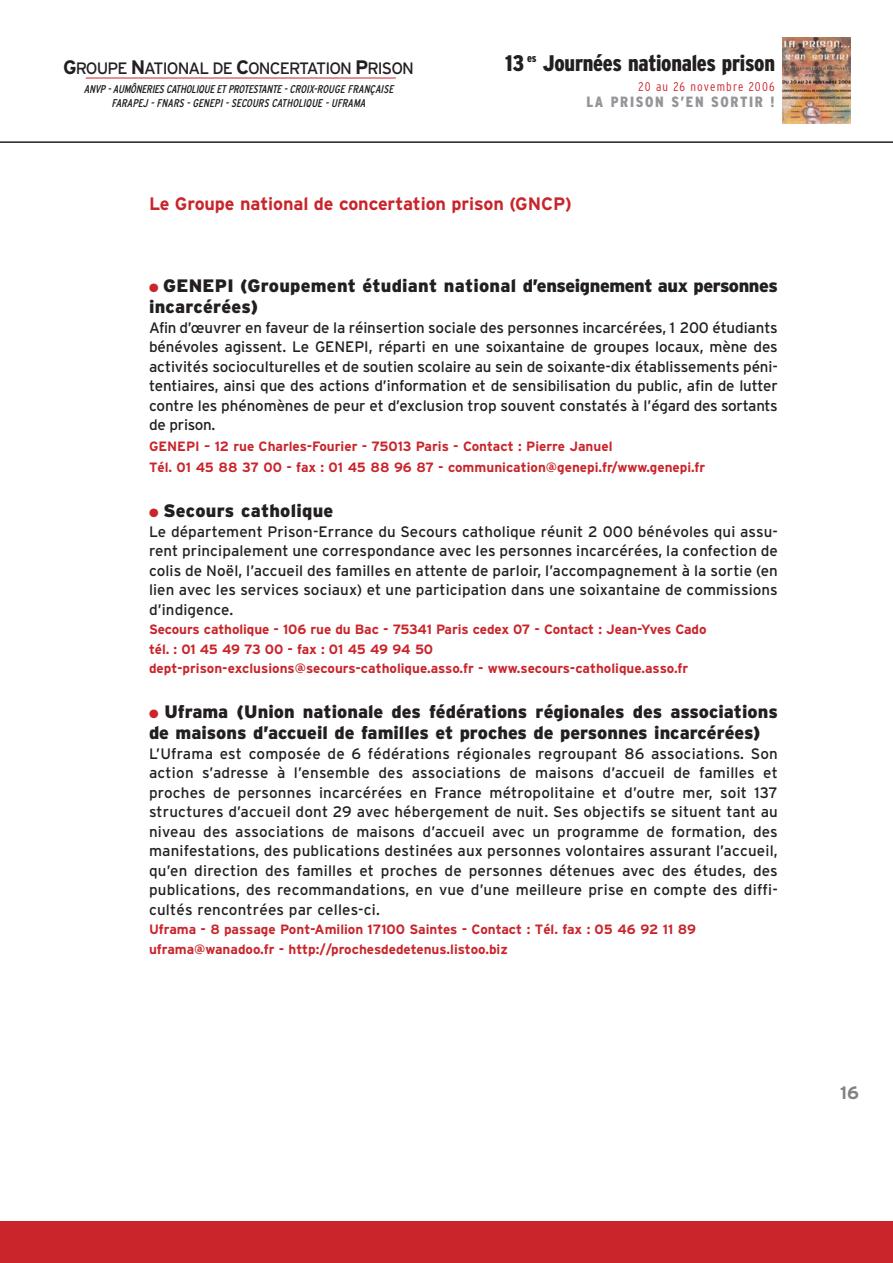
<style>
.page{position:relative;width:893px;height:1263px;background:#fff}
.page>*{position:absolute;margin:0;border:0;box-sizing:border-box;transform-origin:0 0}
.t1{font:900 condensed 22.5px "Interstate";letter-spacing:-.01em;color:#231f20}
.t2{font:900 18px/21px "Interstate";color:#231f20}
.t3{font:700 18px "Interstate";letter-spacing:-.005em;color:#c9252b}
.t4{font:700 18px "Interstate";color:#808284}
.t5{font:16.5px "Interstate";letter-spacing:-.055em;color:#231f20}
.t6{font:15.15px/19.5px "Interstate";letter-spacing:.005em;color:#231f20;text-align:justify}
.t7{font:900 condensed 14.85px "Interstate";letter-spacing:.11em;color:#939598}
.t8{font:700 13.5px/19.5px "Interstate";color:#c9252b}
.t9{font:300 condensed 12.6px "Interstate";letter-spacing:.095em;color:#c9252b}
.t10{font:italic condensed 11.25px/14.2px "Interstate";letter-spacing:-.01em;color:#231f20;text-align:center}
.s1{font-weight:700;font-size:19.5px}
.s2{color:#c9252b}
</style>
<div class="page">
<div style="left:0;top:1221px;width:892px;height:42px;background:#c9252b"></div>
<img style="left:782px;top:38px;width:68px;height:86px">
<hr style="left:0;top:141px;width:892px;height:2px;background:#231f20">
<hr style="left:86px;top:78px;width:310px;height:1px;background:#c9252b">
<p class="t5" style="left:63px;top:62px;width:352px"><span class="s1">G</span>ROUPE <span class="s1">N</span>ATIONAL DE <span class="s1">C</span>ONCERTATION <span class="s1">P</span>RISON</p>
<p class="t10" style="left:84px;top:83px;width:311px">ANVP - AUMÔNERIES CATHOLIQUE ET PROTESTANTE - CROIX-ROUGE FRANÇAISE<br>FARAPEJ - FNARS - GENEPI - SECOURS CATHOLIQUE - UFRAMA</p>
<h1 class="t1" style="left:505px;top:55px;width:271px">13 <sup>es</sup> Journées nationales prison</h1>
<p class="t7" style="left:586px;top:96px;width:190px">LA PRISON S’EN SORTIR !</p>
<p class="t9" style="left:638px;top:82px;width:137px">20 au 26 novembre 2006</p>
<p class="t3" style="left:149px;top:197px;width:424px">Le Groupe national de concertation prison (GNCP)</p>
<p class="t2" style="left:149px;top:277px;width:630px"><span class="s2">●</span> GENEPI (Groupement étudiant national d’enseignement aux personnes incarcérées)</p>
<p class="t6" style="left:149px;top:319px;width:630px">Afin d’œuvrer en faveur de la réinsertion sociale des personnes incarcérées, 1 200 étudiants bénévoles agissent. Le GENEPI, réparti en une soixantaine de groupes locaux, mène des activités socioculturelles et de soutien scolaire au sein de soixante-dix établissements péni&shy;tentiaires, ainsi que des actions d’information et de sensibilisation du public, afin de lutter contre les phénomènes de peur et d’exclusion trop souvent constatés à l’égard des sortants de prison.</p>
<p class="t8" style="left:149px;top:437px;width:558px;line-height:21px">GENEPI – 12 rue Charles-Fourier - 75013 Paris - Contact : Pierre Januel<br>Tél. 01 45 88 37 00 - fax : 01 45 88 96 87 - communication@genepi.fr/www.genepi.fr</p>
<p class="t2" style="left:149px;top:502px;width:186px"><span class="s2">●</span> Secours catholique</p>
<p class="t6" style="left:149px;top:523px;width:630px">Le département Prison-Errance du Secours catholique réunit 2 000 bénévoles qui assu&shy;rent principalement une correspondance avec les personnes incarcérées, la confection de colis de Noël, l’accueil des familles en attente de parloir, l’accompagnement à la sortie (en lien avec les services sociaux) et une participation dans une soixantaine de commissions d’indigence.</p>
<p class="t8" style="left:149px;top:621px;width:559px">Secours catholique - 106 rue du Bac - 75341 Paris cedex 07 - Contact : Jean-Yves Cado tél. : 01 45 49 73 00 - fax : 01 45 49 94 50 dept-prison-exclusions@secours-catholique.asso.fr - www.secours-catholique.asso.fr</p>
<p class="t2" style="left:149px;top:703px;width:630px"><span class="s2">●</span> Uframa (Union nationale des fédérations régionales des associations de maisons d’accueil de familles et proches de personnes incarcérées)</p>
<p class="t6" style="left:149px;top:745px;width:630px">L’Uframa est composée de 6 fédérations régionales regroupant 86 associations. Son action s’adresse à l’ensemble des associations de maisons d’accueil de familles et proches de personnes incarcérées en France métropolitaine et d’outre mer, soit 137 structures d’accueil dont 29 avec hébergement de nuit. Ses objectifs se situent tant au niveau des associations de maisons d’accueil avec un programme de formation, des manifestations, des publications destinées aux personnes volontaires assurant l’accueil, qu’en direction des familles et proches de personnes détenues avec des études, des publications, des recommandations, en vue d’une meilleure prise en compte des diffi&shy;cultés rencontrées par celles-ci.</p>
<p class="t8" style="left:149px;top:921px;width:548px">Uframa - 8 passage Pont-Amilion 17100 Saintes - Contact : Tél. fax : 05 46 92 11 89 uframa@wanadoo.fr - http://prochesdedetenus.listoo.biz</p>
<p class="t4" style="left:840px;top:1086px;width:20px">16</p>
</div>
